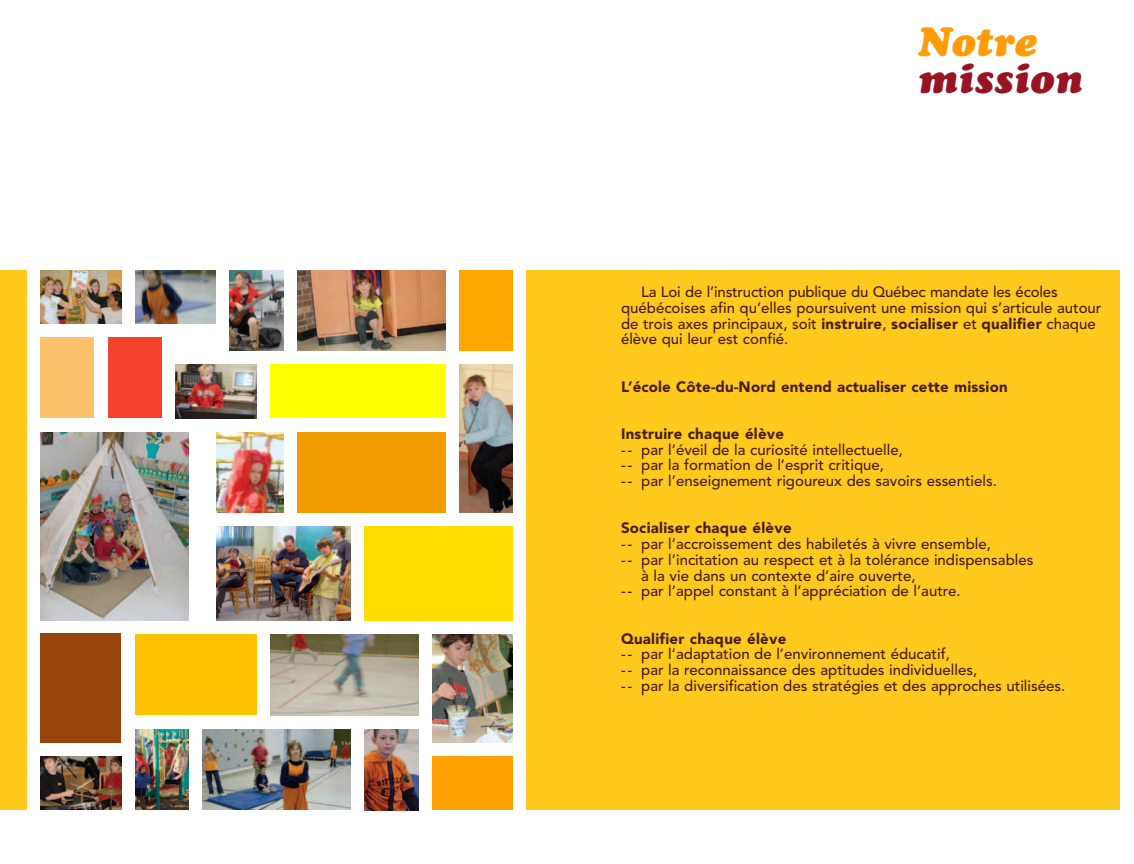
<style>
.page{position:relative;width:1134px;height:864px;background:#fff}
.page>*{position:absolute;margin:0;border:0;box-sizing:border-box;transform-origin:0 0}
.t1{font:italic 900 40.5px "Cooper";letter-spacing:.02em;color:#981422}
.t2{font:italic 900 40.5px "Cooper";color:#ff9c0a}
.t3{font:500 15px/15.8px "Avenir";color:#461d0b}
.t4{font:900 15px "Avenir";letter-spacing:.02em;color:#461d0b}
.s1{font-weight:900}
</style>
<div class="page">
<div style="left:526px;top:270px;width:594px;height:540px;background:#ffc91e"></div>
<div style="left:0;top:270px;width:27px;height:540px;background:#ffc91e"></div>
<img style="left:40px;top:270px;width:82px;height:54px">
<img style="left:135px;top:270px;width:81px;height:54px">
<img style="left:230px;top:270px;width:54px;height:81px">
<img style="left:297px;top:270px;width:149px;height:81px">
<div style="left:459px;top:270px;width:54px;height:81px;background:#ffa600"></div>
<img style="left:459px;top:364px;width:54px;height:149px">
<div style="left:40px;top:338px;width:54px;height:80px;background:#fdc26c"></div>
<div style="left:108px;top:338px;width:54px;height:80px;background:#f5422e"></div>
<img style="left:175px;top:364px;width:81px;height:54px">
<img style="left:216px;top:432px;width:68px;height:81px">
<img style="left:40px;top:432px;width:149px;height:189px">
<div style="left:270px;top:364px;width:176px;height:54px;background:#ff0"></div>
<img style="left:432px;top:634px;width:81px;height:108px">
<div style="left:135px;top:634px;width:121px;height:82px;background:#ffc100"></div>
<img style="left:270px;top:634px;width:148px;height:82px">
<img style="left:135px;top:729px;width:54px;height:81px">
<img style="left:202px;top:729px;width:149px;height:81px">
<img style="left:40px;top:756px;width:82px;height:54px">
<div style="left:40px;top:633px;width:82px;height:109px;background:#97430b"></div>
<div style="left:432px;top:756px;width:81px;height:54px;background:#ffa100"></div>
<img style="left:364px;top:730px;width:54px;height:81px">
<img style="left:216px;top:526px;width:135px;height:95px">
<div style="left:297px;top:432px;width:149px;height:81px;background:#f09c00"></div>
<div style="left:364px;top:526px;width:149px;height:95px;background:#fd0"></div>
<h1 class="t2" style="left:918px;top:27px;width:120px">Notre</h1>
<h1 class="t1" style="left:918px;top:64px;width:165px">mission</h1>
<p class="t3" style="left:621px;top:286px;width:482px;text-indent:20px">La Loi de l’instruction publique du Québec mandate les écoles québécoises afin qu’elles poursuivent une mission qui s’articule autour de trois axes principaux, soit <span class="s1">instruire</span>, <span class="s1">socialiser</span> et <span class="s1">qualifier</span> chaque élève qui leur est confié.</p>
<p class="t4" style="left:621px;top:380px;width:388px">L’école Côte-du-Nord entend actualiser cette mission</p>
<p class="t4" style="left:621px;top:427px;width:165px">Instruire chaque élève</p>
<p class="t3" style="left:621px;top:443px;width:377px">-- par l’éveil de la curiosité intellectuelle,<br>-- par la formation de l’esprit critique,<br>-- par l’enseignement rigoureux des savoirs essentiels.</p>
<p class="t4" style="left:621px;top:522px;width:172px">Socialiser chaque élève</p>
<p class="t3" style="left:621px;top:538px;width:371px">-- par l’accroissement des habiletés à vivre ensemble,</p>
<p class="t3" style="left:621px;top:553px;width:414px">-- par l’incitation au respect et à la tolérance indispensables</p>
<p class="t3" style="left:641px;top:569px;width:276px">à la vie dans un contexte d’aire ouverte,</p>
<p class="t3" style="left:621px;top:585px;width:341px">-- par l’appel constant à l’appréciation de l’autre.</p>
<p class="t4" style="left:621px;top:632px;width:167px">Qualifier chaque élève</p>
<p class="t3" style="left:621px;top:648px;width:446px">-- par l’adaptation de l’environnement éducatif,<br>-- par la reconnaissance des aptitudes individuelles,<br>-- par la diversification des stratégies et des approches utilisées.</p>
</div>
